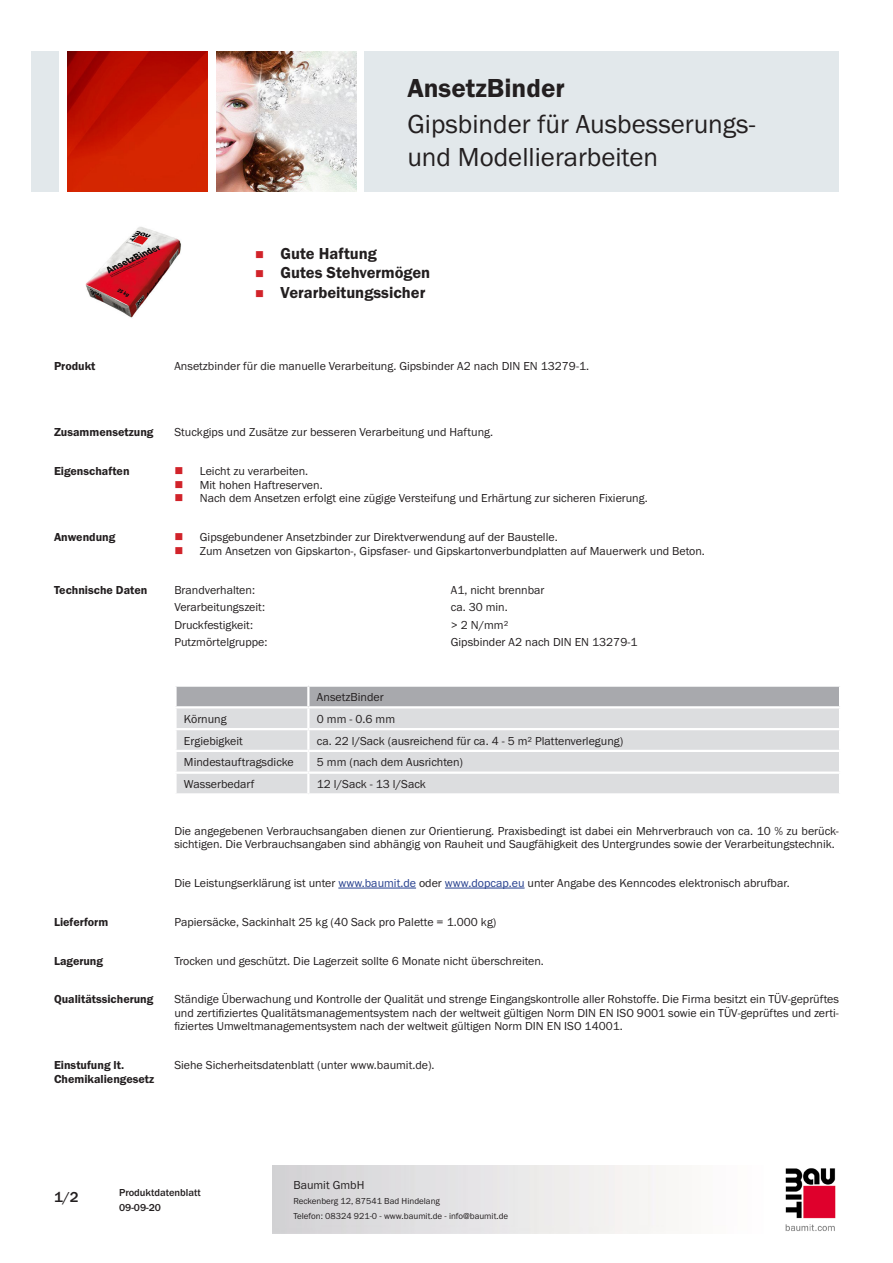
<style>
.page{position:relative;width:893px;height:1263px;background:#fff}
.page>*{position:absolute;margin:0;border:0;box-sizing:border-box;transform-origin:0 0}
.PDS_Produktname_Land{font:27px/32.4px "BM Franklin Gothic URW Boo";color:#231f20}
.PDS_Produktname{font:27px "BM Franklin Gothic URW Dem";color:#231f20}
.t1{font:16.5px "BM Franklin Gothic URW Dem";color:#231f20}
.t2{font:500 15px "BM Franklin Gothic URW";color:#231f20}
.PDS_Standard{font:12px/13.5px "BM Franklin Gothic URW Boo";color:#231f20}
.PDS_Standard_linksbü{font:12px "BM Franklin Gothic URW Boo";color:#231f20}
.PDS_Header{font:12px/13.5px "BM Franklin Gothic URW Dem";color:#231f20}
.t3{font:500 10.5px/15px "BM Franklin Gothic URW";color:#231f20}
.t4{font:9px/15px "BM Franklin Gothic URW Boo";color:#231f20}
.s1{color:#253f8e}
</style>
<div class="page">
<img style="left:785px;top:1168px;width:51px;height:63px">
<div style="left:32px;top:51px;width:27px;height:140px;background:#e2e8eb"></div>
<img style="left:68px;top:52px;width:140px;height:139px">
<img style="left:216px;top:51px;width:141px;height:140px">
<div style="left:365px;top:51px;width:474px;height:140px;background:#e2e8eb"></div>
<img style="left:85px;top:227px;width:96px;height:91px">
<div style="left:177px;top:708px;width:662px;height:85px;background:#dcdddf"></div>
<div style="left:176px;top:686px;width:664px;height:20px;background:#a8a9ad"></div>
<hr style="left:307px;top:708px;width:2px;height:20px;background:#fff">
<hr style="left:174px;top:728px;width:134px;height:2px;background:#fff">
<hr style="left:308px;top:728px;width:533px;height:2px;background:#fff">
<hr style="left:307px;top:730px;width:2px;height:20px;background:#fff">
<hr style="left:174px;top:750px;width:134px;height:2px;background:#fff">
<hr style="left:308px;top:750px;width:533px;height:2px;background:#fff">
<hr style="left:174px;top:771px;width:134px;height:3px;background:#fff">
<hr style="left:308px;top:771px;width:533px;height:3px;background:#fff">
<svg style="left:307px;top:752px;width:2px;height:41px"></svg>
<hr style="left:338px;top:888px;width:78px;height:1px;background:#253f8e">
<hr style="left:445px;top:888px;width:80px;height:1px;background:#253f8e">
<p class="PDS_Produktname" style="left:407px;top:71px;width:159px">AnsetzBinder</p>
<p class="PDS_Produktname_Land" style="left:407px;top:109px;width:350px">Gipsbinder für Ausbesserungs&shy;und Modellierarbeiten</p>
<p class="t1" style="left:281px;top:243px;width:98px">Gute Haftung</p>
<p class="t1" style="left:281px;top:263px;width:151px">Gutes Stehvermögen</p>
<p class="t1" style="left:281px;top:282px;width:146px">Verarbeitungssicher</p>
<p class="PDS_Header" style="left:54px;top:360px;width:43px">Produkt</p>
<p class="PDS_Standard" style="left:174px;top:360px;width:416px">Ansetzbinder für die manuelle Verarbeitung. Gipsbinder A2 nach DIN EN 13279-1.</p>
<p class="PDS_Header" style="left:54px;top:426px;width:101px">Zusammensetzung</p>
<p class="PDS_Standard" style="left:174px;top:426px;width:320px">Stuckgips und Zusätze zur besseren Verarbeitung und Haftung.</p>
<p class="PDS_Header" style="left:54px;top:465px;width:77px">Eigenschaften</p>
<p class="PDS_Standard" style="left:200px;top:465px;width:110px">Leicht zu verarbeiten.</p>
<p class="PDS_Standard" style="left:200px;top:478px;width:124px">Mit hohen Haftreserven.</p>
<p class="PDS_Standard" style="left:200px;top:492px;width:449px">Nach dem Ansetzen erfolgt eine zügige Versteifung und Erhärtung zur sicheren Fixierung.</p>
<p class="PDS_Header" style="left:54px;top:530px;width:63px">Anwendung</p>
<p class="PDS_Standard" style="left:200px;top:530px;width:359px">Gipsgebundener Ansetzbinder zur Direktverwendung auf der Baustelle.</p>
<p class="PDS_Standard" style="left:200px;top:544px;width:507px">Zum Ansetzen von Gipskarton-, Gipsfaser- und Gipskartonverbundplatten auf Mauerwerk und Beton.</p>
<p class="PDS_Header" style="left:54px;top:583px;width:95px">Technische Daten</p>
<p class="PDS_Standard_linksbü" style="left:174px;top:582px;width:82px">Brandverhalten:</p>
<p class="PDS_Standard_linksbü" style="left:451px;top:582px;width:95px">A1, nicht brennbar</p>
<p class="PDS_Standard_linksbü" style="left:174px;top:600px;width:92px">Verarbeitungszeit:</p>
<p class="PDS_Standard_linksbü" style="left:451px;top:600px;width:59px">ca. 30 min.</p>
<p class="PDS_Standard_linksbü" style="left:174px;top:617px;width:80px">Druckfestigkeit:</p>
<p class="PDS_Standard_linksbü" style="left:451px;top:617px;width:59px">&gt; 2 N/mm²</p>
<p class="PDS_Standard_linksbü" style="left:174px;top:635px;width:95px">Putzmörtelgruppe:</p>
<p class="PDS_Standard_linksbü" style="left:451px;top:635px;width:188px">Gipsbinder A2 nach DIN EN 13279-1</p>
<p class="PDS_Standard_linksbü" style="left:317px;top:689px;width:68px">AnsetzBinder</p>
<p class="PDS_Standard_linksbü" style="left:184px;top:711px;width:44px">Körnung</p>
<p class="PDS_Standard_linksbü" style="left:317px;top:711px;width:80px">0 mm - 0.6 mm</p>
<p class="PDS_Standard_linksbü" style="left:184px;top:733px;width:60px">Ergiebigkeit</p>
<p class="PDS_Standard_linksbü" style="left:317px;top:733px;width:308px">ca. 22 l/Sack (ausreichend für ca. 4 - 5 m² Plattenverlegung)</p>
<p class="PDS_Standard_linksbü" style="left:184px;top:755px;width:111px">Mindestauftragsdicke</p>
<p class="PDS_Standard_linksbü" style="left:317px;top:755px;width:148px">5 mm (nach dem Ausrichten)</p>
<p class="PDS_Standard_linksbü" style="left:184px;top:777px;width:72px">Wasserbedarf</p>
<p class="PDS_Standard_linksbü" style="left:317px;top:777px;width:110px">12 l/Sack - 13 l/Sack</p>
<p class="PDS_Standard" style="left:174px;top:824px;width:666px">Die angegebenen Verbrauchsangaben dienen zur Orientierung. Praxisbedingt ist dabei ein Mehrverbrauch von ca. 10 % zu berück&shy;sichtigen. Die Verbrauchsangaben sind abhängig von Rauheit und Saugfähigkeit des Untergrundes sowie der Verarbeitungstechnik.</p>
<p class="PDS_Standard" style="left:174px;top:876px;width:617px">Die Leistungserklärung ist unter <span class="s1">www.baumit.de</span> oder <span class="s1">www.dopcap.eu</span> unter Angabe des Kenncodes elektronisch abrufbar.</p>
<p class="PDS_Header" style="left:54px;top:915px;width:56px">Lieferform</p>
<p class="PDS_Standard" style="left:174px;top:915px;width:324px">Papiersäcke, Sackinhalt 25 kg (40 Sack pro Palette = 1.000 kg)</p>
<p class="PDS_Header" style="left:54px;top:954px;width:51px">Lagerung</p>
<p class="PDS_Standard" style="left:174px;top:954px;width:371px">Trocken und geschützt. Die Lagerzeit sollte 6 Monate nicht überschreiten.</p>
<p class="PDS_Header" style="left:54px;top:993px;width:101px">Qualitätssicherung</p>
<p class="PDS_Standard" style="left:174px;top:993px;width:666px;text-align:justify">Ständige Überwachung und Kontrolle der Qualität und strenge Eingangskontrolle aller Rohstoffe. Die Firma besitzt ein TÜV-geprüftes und zertifiziertes Qualitätsmanagementsystem nach der weltweit gültigen Norm DIN EN ISO 9001 sowie ein TÜV-geprüftes und zerti&shy;fiziertes Umweltmanagementsystem nach der weltweit gültigen Norm DIN EN ISO 14001.</p>
<p class="PDS_Header" style="left:54px;top:1059px;width:102px">Einstufung lt.<br>Chemikaliengesetz</p>
<p class="PDS_Standard" style="left:174px;top:1059px;width:262px">Siehe Sicherheitsdatenblatt (unter www.baumit.de).</p>
<p class="t2" style="left:54px;top:1188px;width:26px">1/2</p>
<p class="t3" style="left:119px;top:1185px;width:83px">Produktdatenblatt<br>09-09-20</p>
<p class="PDS_Standard" style="left:293px;top:1178px;width:73px">Baumit GmbH</p>
<p class="t4" style="left:293px;top:1193px;width:216px">Reckenberg 12, 87541 Bad Hindelang<br>Telefon: 08324 921-0 - www.baumit.de - info@baumit.de</p>
</div>
